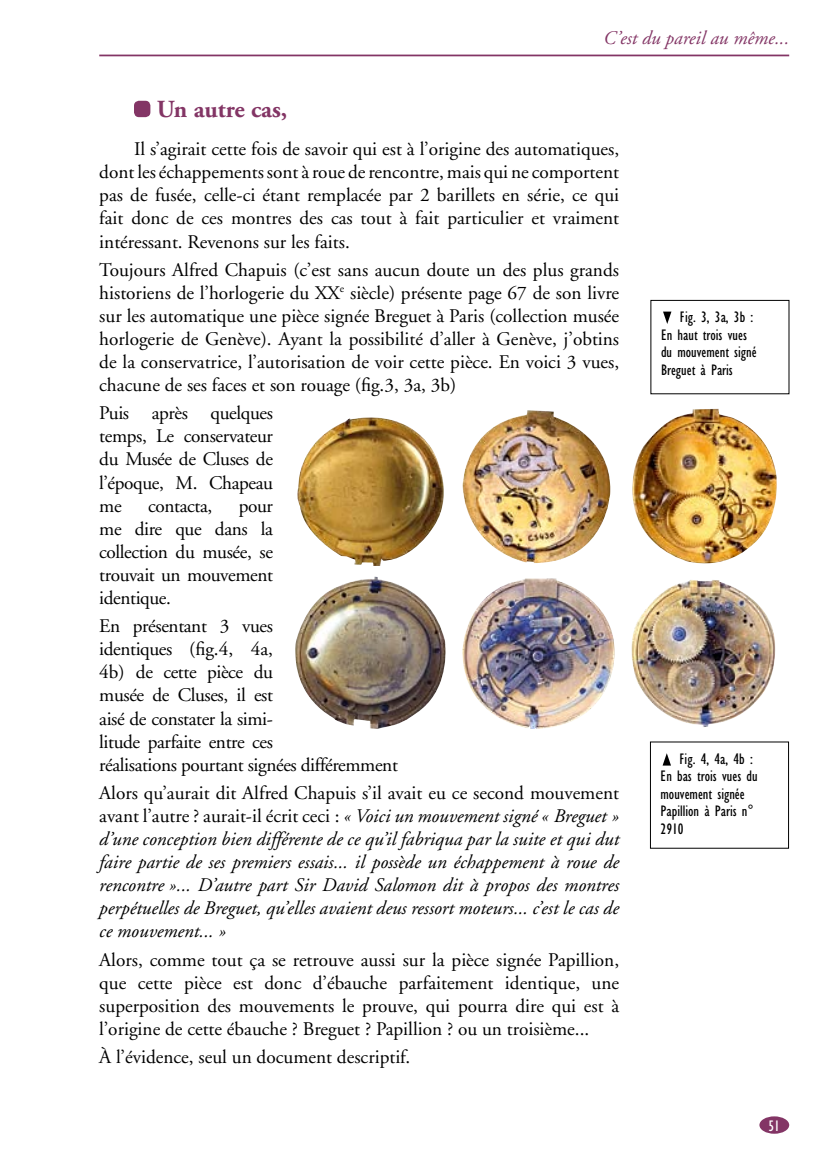
<style>
.page{position:relative;width:819px;height:1166px;background:#fff}
.page>*{position:absolute;margin:0;border:0;box-sizing:border-box;transform-origin:0 0}
.t1{font:700 24.5px "Adobe Garamond";color:#833565}
.t2{font:19.25px/23.1px "Adobe Garamond";letter-spacing:-.02em;color:#000;text-align:justify}
.t3{font:italic 19.25px/23.1px "Adobe Garamond";color:#000;text-align:justify}
.t4{font:19.25px "Adobe Garamond";color:#000}
.t5{font:italic 19.25px "Adobe Garamond";color:#833565}
.t6{font:condensed 15.75px/17.5px "Gill Sans";color:#000}
.t7{font:condensed 15.75px "Gill Sans";color:#fff}
.s1{font-style:normal}
</style>
<div class="page">
<hr style="left:99px;top:55px;width:690px;height:1px;background:#833565">
<div style="left:759px;top:1116px;width:30px;height:18px;background:#833565;border-radius:50%"></div>
<div style="left:134px;top:101px;width:16px;height:16px;background:#833565;border-radius:5px"></div>
<img style="left:297px;top:417px;width:147px;height:149px">
<img style="left:462px;top:415px;width:149px;height:148px">
<img style="left:632px;top:409px;width:145px;height:155px">
<img style="left:295px;top:576px;width:151px;height:153px">
<img style="left:462px;top:578px;width:153px;height:151px">
<img style="left:631px;top:580px;width:145px;height:147px">
<svg style="left:663px;top:312px;width:8px;height:12px"></svg>
<div style="left:650px;top:300px;width:139px;height:94px;border:1px solid #000"></div>
<svg style="left:662px;top:753px;width:9px;height:12px"></svg>
<p class="t5" style="left:603px;top:27px;width:187px">C’est du pareil au même...</p>
<p class="t1" style="left:157px;top:96px;width:132px">Un autre cas,</p>
<p class="t2" style="left:99px;top:138px;width:521px;text-indent:35px">Il s’agirait cette fois de savoir qui est à l’origine des automatiques, dont les échappements sont à roue de rencontre, mais qui ne comportent pas de fusée, celle-ci étant remplacée par 2 barillets en série, ce qui fait donc de ces montres des cas tout à fait particulier et vraiment intéressant. Revenons sur les faits.</p>
<p class="t2" style="left:99px;top:258px;width:521px">Toujours Alfred Chapuis (c’est sans aucun doute un des plus grands historiens de l’horlogerie du XX<sup>e</sup> siècle) présente page 67 de son livre sur les automatique une pièce signée Breguet à Paris (collection musée horlogerie de Genève). Ayant la possibilité d’aller à Genève, j’obtins de la conservatrice, l’autorisation de voir cette pièce. En voici 3 vues, chacune de ses faces et son rouage (fig.3, 3a, 3b)</p>
<p class="t2" style="left:99px;top:402px;width:175px">Puis après quelques temps, Le conservateur du Musée de Cluses de l’époque, M. Chapeau me</p>
<p class="t2" style="left:148px;top:494px;width:65px">contacta,</p>
<p class="t2" style="left:99px;top:494px;width:175px;text-indent:139px">pour me dire que dans la collection du musée, se trouvait un mouvement identique.</p>
<p class="t2" style="left:99px;top:615px;width:300px;text-align:left">En présentant 3 vues<br>identiques (fig.4, 4a,<br>4b) de cette pièce du<br>musée de Cluses, il est<br>aisé de constater la simi-<br>litude parfaite entre ces<br>réalisations pourtant signées différemment</p>
<p class="t3" style="left:99px;top:782px;width:521px"><span class="s1">Alors qu’aurait dit Alfred Chapuis s’il avait eu ce second mouvement avant l’autre ? aurait-il écrit ceci :</span> « Voici un mouvement signé « Breguet » d’une conception bien différente de ce qu’il fabriqua par la suite et qui dut faire partie de ses premiers essais... il possède un échappement à roue de rencontre »... D’autre part Sir David Salomon dit à propos des montres perpétuelles de Breguet, qu’elles avaient deus ressort moteurs... c’est le cas de ce mouvement... »</p>
<p class="t2" style="left:99px;top:948px;width:521px">Alors, comme tout ça se retrouve aussi sur la pièce signée Papillion, que cette pièce est donc d’ébauche parfaitement identique, une superposition des mouvements le prouve, qui pourra dire qui est à l’origine de cette ébauche ? Breguet ? Papillion ? ou un troisième...</p>
<p class="t4" style="left:99px;top:1046px;width:312px">À l’évidence, seul un document descriptif.</p>
<p class="t6" style="left:661px;top:309px;width:97px;text-indent:19px">Fig. 3, 3a, 3b :<br>En haut trois vues du mouvement signé<br>Breguet à Paris</p>
<p class="t6" style="left:660px;top:750px;width:99px;text-indent:19px">Fig. 4, 4a, 4b :<br>En bas trois vues du mouvement signée<br>Papillion à Paris n°<br>2910</p>
<p class="t7" style="left:768px;top:1117px;width:13px">51</p>
</div>
